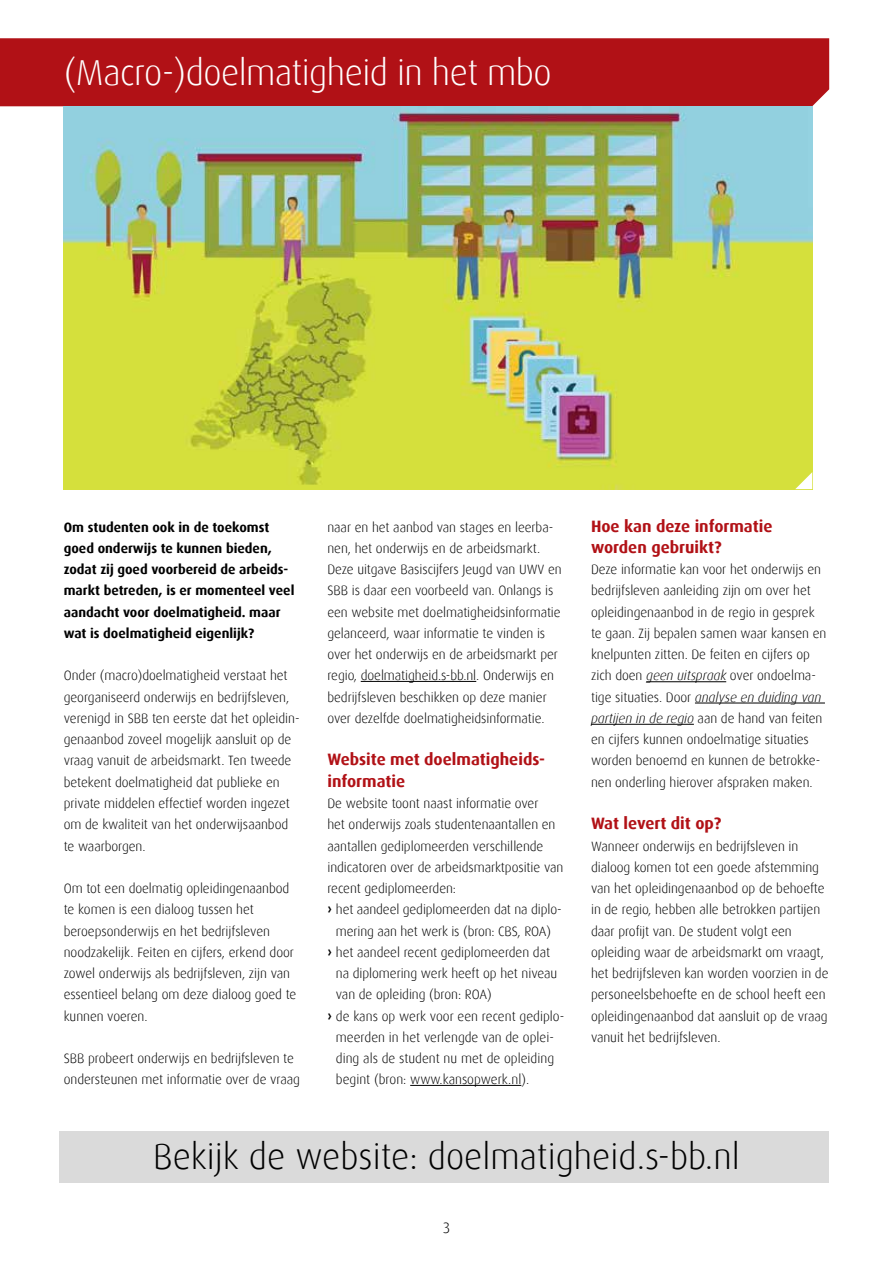
<style>
.page{position:relative;width:893px;height:1263px;background:#fff}
.page>*{position:absolute;margin:0;border:0;box-sizing:border-box;transform-origin:0 0}
.t1{font:300 36px "Dax";color:#000}
.t2{font:300 36px "Dax";letter-spacing:-.015em;color:#fff}
.t3{font:700 16.5px/21.3px "Dax";color:#b11116}
.t4{font:300 15px "Dax";color:#000}
.t5{font:300 13.5px/21.3px "Dax";letter-spacing:-.005em;color:#000}
.t6{font:700 13.5px/21.3px "Dax";color:#000}
.s1{font-weight:700}
.s2{font-style:italic}
</style>
<div class="page">
<div style="left:0;top:38px;width:829px;height:68px;background:#b11116"></div>
<div style="left:60px;top:1131px;width:769px;height:51px;background:#dadada"></div>
<hr style="left:361px;top:681px;width:115px;height:1px;background:#000">
<hr style="left:410px;top:1085px;width:111px;height:1px;background:#000">
<hr style="left:646px;top:681px;width:80px;height:1px;background:#000">
<hr style="left:695px;top:703px;width:130px;height:1px;background:#000">
<hr style="left:591px;top:724px;width:103px;height:1px;background:#000">
<img style="left:64px;top:106px;width:748px;height:383px">
<svg style="left:795px;top:472px;width:17px;height:17px"></svg>
<h1 class="t2" style="left:64px;top:53px;width:489px">(Macro-)doelmatigheid in het mbo</h1>
<p class="t6" style="left:64px;top:516px;width:232px">Om studenten ook in de toekomst goed onderwijs te kunnen bieden, zodat zij goed voorbereid de arbeids&shy;markt betreden, is er momenteel veel aandacht voor doelmatigheid. maar wat is doelmatigheid eigenlijk?</p>
<p class="t5" style="left:64px;top:665px;width:237px">Onder (macro)doelmatigheid verstaat het georganiseerd onderwijs en bedrijfsleven, verenigd in SBB ten eerste dat het opleidin&shy;genaanbod zoveel mogelijk aansluit op de vraag vanuit de arbeidsmarkt. Ten tweede betekent doelmatigheid dat publieke en private middelen effectief worden ingezet om de kwaliteit van het onderwijsaanbod te waarborgen.</p>
<p class="t5" style="left:64px;top:878px;width:234px">Om tot een doelmatig opleidingenaanbod te komen is een dialoog tussen het beroepsonderwijs en het bedrijfsleven noodzakelijk. Feiten en cijfers, erkend door zowel onderwijs als bedrijfsleven, zijn van essentieel belang om deze dialoog goed te kunnen voeren.</p>
<p class="t5" style="left:64px;top:1048px;width:238px">SBB probeert onderwijs en bedrijfsleven te ondersteunen met informatie over de vraag</p>
<p class="t5" style="left:327px;top:516px;width:236px">naar en het aanbod van stages en leerba&shy;nen, het onderwijs en de arbeidsmarkt.<br>Deze uitgave Basiscijfers Jeugd van UWV en SBB is daar een voorbeeld van. Onlangs is een website met doelmatigheidsinformatie gelanceerd, waar informatie te vinden is over het onderwijs en de arbeidsmarkt per regio, doelmatigheid.s-bb.nl. Onderwijs en bedrijfsleven beschikken op deze manier over dezelfde doelmatigheidsinformatie.</p>
<p class="t3" style="left:327px;top:749px;width:219px">Website met doelmatigheids&shy;informatie</p>
<p class="t5" style="left:327px;top:793px;width:213px">De website toont naast informatie over</p>
<p class="t5" style="left:327px;top:814px;width:230px">het onderwijs zoals studentenaantallen en</p>
<p class="t5" style="left:327px;top:835px;width:218px">aantallen gediplomeerden verschillende</p>
<p class="t5" style="left:327px;top:857px;width:237px">indicatoren over de arbeidsmarktpositie van</p>
<p class="t5" style="left:327px;top:878px;width:130px">recent gediplomeerden:</p>
<p class="t5" style="left:327px;top:899px;width:236px"><span class="s1">›</span> het aandeel gediplomeerden dat na diplo-</p>
<p class="t5" style="left:336px;top:920px;width:217px">mering aan het werk is (bron: CBS, ROA)</p>
<p class="t5" style="left:327px;top:942px;width:224px"><span class="s1">›</span> het aandeel recent gediplomeerden dat</p>
<p class="t5" style="left:336px;top:963px;width:223px">na diplomering werk heeft op het niveau</p>
<p class="t5" style="left:336px;top:984px;width:157px">van de opleiding (bron: ROA)</p>
<p class="t5" style="left:327px;top:1005px;width:238px"><span class="s1">›</span> de kans op werk voor een recent gediplo-</p>
<p class="t5" style="left:336px;top:1027px;width:220px">meerden in het verlengde van de oplei-</p>
<p class="t5" style="left:336px;top:1048px;width:220px">ding als de student nu met de opleiding</p>
<p class="t5" style="left:336px;top:1069px;width:195px">begint (bron: www.kansopwerk.nl).</p>
<p class="t3" style="left:591px;top:515px;width:183px">Hoe kan deze informatie worden gebruikt?</p>
<p class="t5" style="left:591px;top:559px;width:237px">Deze informatie kan voor het onderwijs en bedrijfsleven aanleiding zijn om over het opleidingenaanbod in de regio in gesprek te gaan. Zij bepalen samen waar kansen en knelpunten zitten. De feiten en cijfers op zich doen <span class="s2">geen uitspraak</span> over ondoelma&shy;tige situaties. Door <span class="s2">analyse en duiding van partijen in de regio</span> aan de hand van feiten en cijfers kunnen ondoelmatige situaties worden benoemd en kunnen de betrokke&shy;nen onderling hierover afspraken maken.</p>
<p class="t3" style="left:591px;top:813px;width:132px">Wat levert dit op?</p>
<p class="t5" style="left:591px;top:835px;width:239px">Wanneer onderwijs en bedrijfsleven in dialoog komen tot een goede afstemming van het opleidingenaanbod op de behoefte in de regio, hebben alle betrokken partijen daar profijt van. De student volgt een opleiding waar de arbeidsmarkt om vraagt, het bedrijfsleven kan worden voorzien in de personeelsbehoefte en de school heeft een opleidingenaanbod dat aansluit op de vraag vanuit het bedrijfsleven.</p>
<h1 class="t1" style="left:153px;top:1137px;width:588px">Bekijk de website: doelmatigheid.s-bb.nl</h1>
<p class="t4" style="left:443px;top:1220px;width:9px">3</p>
</div>
